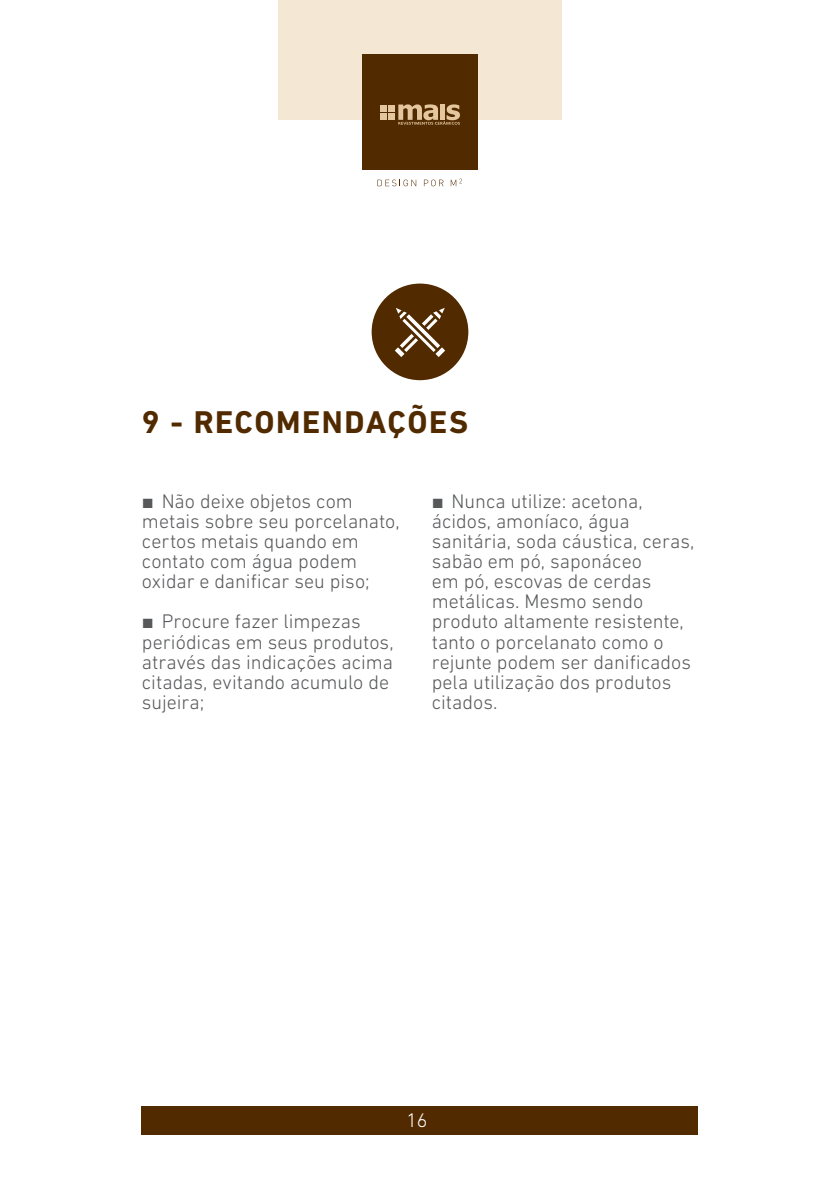
<style>
.page{position:relative;width:840px;height:1191px;background:#fff}
.page>*{position:absolute;margin:0;border:0;box-sizing:border-box;transform-origin:0 0}
.t1{font:700 32px "DIN Next LT Pro";letter-spacing:.05em;color:#512a00}
.t2{font:300 20px/20px "DIN Next LT Pro";color:#57585a}
.t3{font:300 20px "DIN Next LT Pro";color:#fff}
.s1{font-family:"Arial";font-weight:900}
</style>
<div class="page">
<div style="left:278px;top:0;width:283px;height:120px;background:#f4e7d4"></div>
<div style="left:142px;top:1106px;width:555px;height:28px;background:#512a00"></div>
<div style="left:362px;top:54px;width:115px;height:116px;background:#512a00"></div>
<div style="left:380px;top:113px;width:7px;height:7px;background:#e4c79e"></div>
<div style="left:380px;top:104px;width:7px;height:7px;background:#e4c79e"></div>
<div style="left:388px;top:113px;width:7px;height:7px;background:#e4c79e"></div>
<div style="left:388px;top:104px;width:7px;height:7px;background:#e4c79e"></div>
<svg style="left:398px;top:104px;width:61px;height:21px"></svg>
<svg style="left:377px;top:180px;width:39px;height:6px"></svg>
<svg style="left:423px;top:180px;width:20px;height:6px"></svg>
<svg style="left:450px;top:179px;width:11px;height:7px"></svg>
<div style="left:371px;top:283px;width:97px;height:97px;background:#512a00;border-radius:50%"></div>
<svg style="left:395px;top:307px;width:50px;height:50px"></svg>
<h1 class="t1" style="left:142px;top:403px;width:327px">9 - RECOMENDAÇÕES</h1>
<p class="t2" style="left:142px;top:491px;width:259px"><span class="s1">■</span> Não deixe objetos com metais sobre seu porcelanato, certos metais quando em contato com água podem oxidar e danificar seu piso;</p>
<p class="t2" style="left:142px;top:611px;width:253px"><span class="s1">■</span> Procure fazer limpezas periódicas em seus produtos, através das indicações acima citadas, evitando acumulo de sujeira;</p>
<p class="t2" style="left:431px;top:491px;width:264px"><span class="s1">■</span> Nunca utilize: acetona, ácidos, amoníaco, água sanitária, soda cáustica, ceras, sabão em pó, saponáceo<br>em pó, escovas de cerdas metálicas. Mesmo sendo produto altamente resistente, tanto o porcelanato como o rejunte podem ser danificados pela utilização dos produtos citados.</p>
<p class="t3" style="left:406px;top:1108px;width:23px">16</p>
</div>
